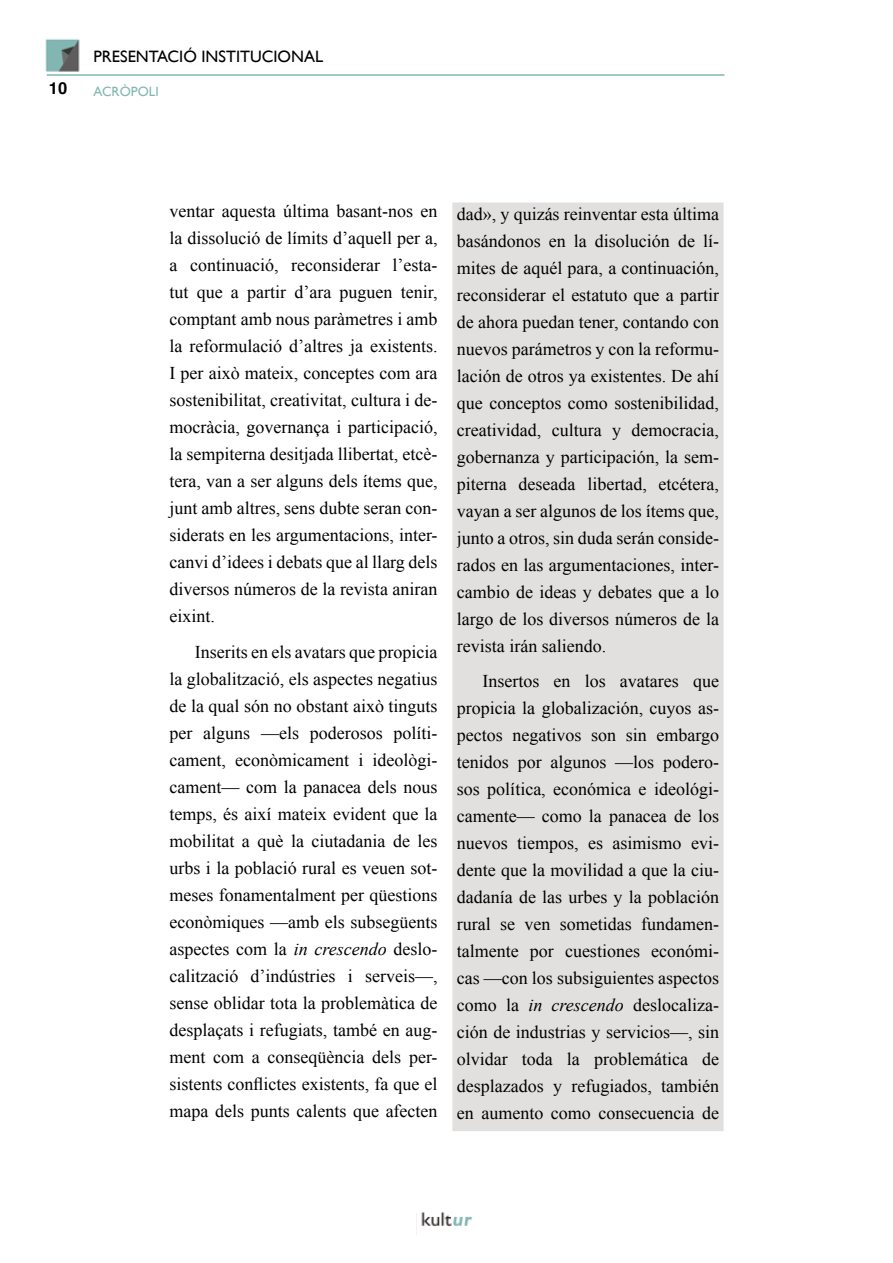
<style>
.page{position:relative;width:893px;height:1263px;background:#fff}
.page>*{position:absolute;margin:0;border:0;box-sizing:border-box;transform-origin:0 0}
.t1{font:18px/27px "Times New Roman";color:#000;text-align:justify}
.t2{font:16.5px "Gill Sans";color:#000}
.t3{font:700 16.5px "Helvetica";color:#000}
.t4{font:13.5px "Gill Sans";color:#81b8b3}
.s1{font-style:italic}
</style>
<div class="page">
<hr style="left:47px;top:74px;width:677px;height:2px;background:#81b8b3">
<img style="left:45px;top:39px;width:35px;height:33px">
<img style="left:421px;top:1212px;width:52px;height:15px">
<div style="left:455px;top:205px;width:266px;height:924px;background:#e2dfdf"></div>
<div style="left:452px;top:203px;width:271px;height:928px;border:4px solid #e2dfdf"></div>
<p class="t3" style="left:49px;top:75px;width:20px">10</p>
<p class="t2" style="left:94px;top:47px;width:231px">PRESENTACIÓ INSTITUCIONAL</p>
<p class="t4" style="left:94px;top:83px;width:67px">ACRÒPOLI</p>
<p class="t1" style="left:169px;top:197px;width:270px">ventar aquesta última basant-nos en la dissolució de límits d’aquell per a, a continuació, reconsiderar l’esta&shy;tut que a partir d’ara puguen tenir, comptant amb nous paràmetres i amb la reformulació d’altres ja existents.<br>I per això mateix, conceptes com ara sostenibilitat, creativitat, cultura i de&shy;mocràcia, governança i participació, la sempiterna desitjada llibertat, etcè&shy;tera, van a ser alguns dels ítems que, junt amb altres, sens dubte seran con&shy;siderats en les argumentacions, inter&shy;canvi d’idees i debats que al llarg dels diversos números de la revista aniran eixint.</p>
<p class="t1" style="left:169px;top:638px;width:270px;text-indent:26px">Inserits en els avatars que propicia la globalització, els aspectes negatius de la qual són no obstant això tinguts per alguns —els poderosos políti&shy;cament, econòmicament i ideològi&shy;cament— com la panacea dels nous temps, és així mateix evident que la mobilitat a què la ciutadania de les urbs i la població rural es veuen sot&shy;meses fonamentalment per qüestions econòmiques —amb els subsegüents aspectes com la <span class="s1">in crescendo</span> deslo&shy;calització d’indústries i serveis—, sense oblidar tota la problemàtica de desplaçats i refugiats, també en aug&shy;ment com a conseqüència dels per&shy;sistents conflictes existents, fa que el mapa dels punts calents que afecten</p>
<p class="t1" style="left:457px;top:200px;width:264px">dad», y quizás reinventar esta última basándonos en la disolución de lí&shy;mites de aquél para, a continuación, reconsiderar el estatuto que a partir de ahora puedan tener, contando con nuevos parámetros y con la reformu&shy;lación de otros ya existentes. De ahí que conceptos como sostenibilidad, creatividad, cultura y democracia, gobernanza y participación, la sem&shy;piterna deseada libertad, etcétera, vayan a ser algunos de los ítems que, junto a otros, sin duda serán conside&shy;rados en las argumentaciones, inter&shy;cambio de ideas y debates que a lo largo de los diversos números de la revista irán saliendo.</p>
<p class="t1" style="left:457px;top:667px;width:264px;text-indent:26px">Insertos en los avatares que propicia la globalización, cuyos as&shy;pectos negativos son sin embargo tenidos por algunos —los podero&shy;sos política, económica e ideológi&shy;camente— como la panacea de los nuevos tiempos, es asimismo evi&shy;dente que la movilidad a que la ciu&shy;dadanía de las urbes y la población rural se ven sometidas fundamen&shy;talmente por cuestiones económi&shy;cas —con los subsiguientes aspectos como la <span class="s1">in crescendo</span> deslocaliza&shy;ción de industrias y servicios—, sin olvidar toda la problemática de desplazados y refugiados, también en aumento como consecuencia de</p>
</div>
